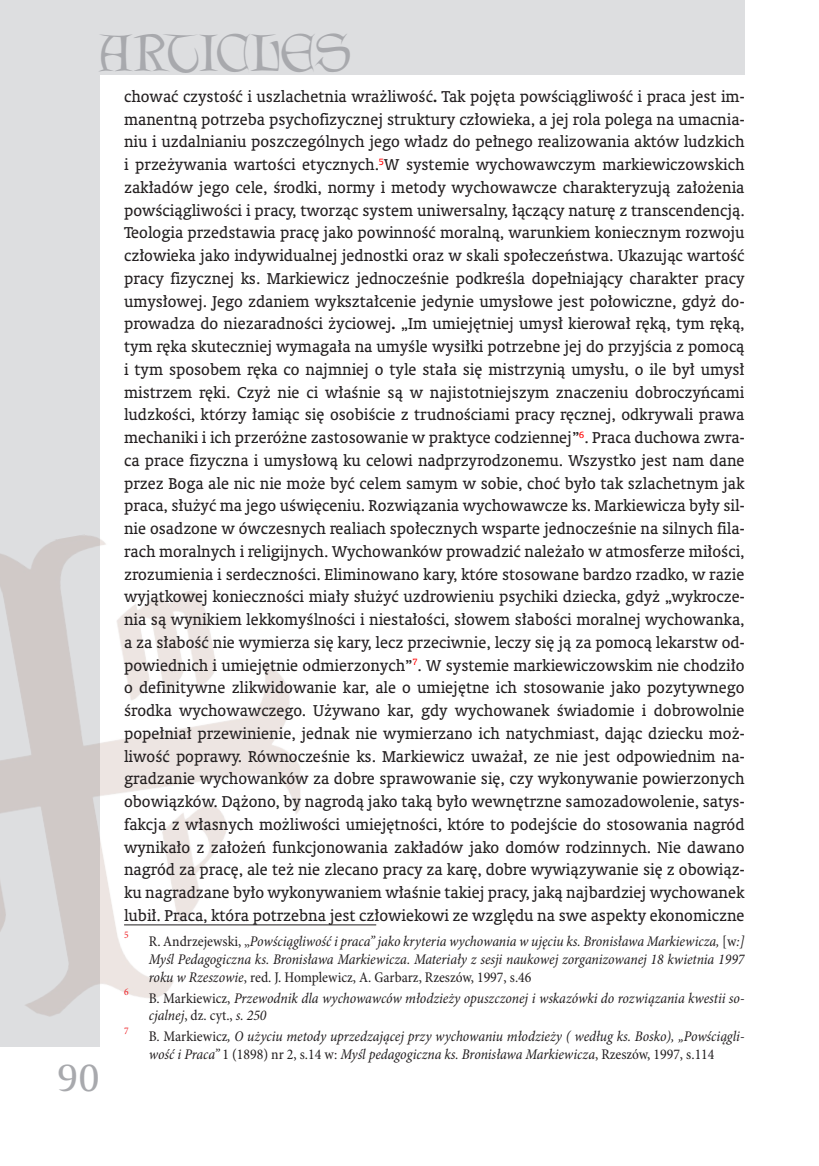
<style>
.page{position:relative;width:819px;height:1166px;background:#fff}
.page>*{position:absolute;margin:0;border:0;box-sizing:border-box;transform-origin:0 0}
.t1{font:46.55px "Lettergical PL";color:#a8a9ad}
.t2{font:36.75px "Amerigo PL";color:#a8a9ad}
.Normalny_wrd_7{font:15.75px/22.8px "Oranda PL";color:#231f20;text-align:justify}
.przypisy_PK{font:italic condensed 14.88px/17.8px "Minion Pro";letter-spacing:-.005em;color:#231f20}
.przypisy_PK-2{font:condensed 10.15px "Minion Pro";color:#ee1d23}
.s1{font-weight:700}
.s2{font-style:normal}
</style>
<div class="page">
<div style="left:0;top:0;width:99px;height:1047px;background:#dddee0"></div>
<div style="left:0;top:0;width:744px;height:74px;background:#dddee0"></div>
<img style="left:0;top:524px;width:300px;height:500px">
<hr style="left:124px;top:924px;width:252px;height:1px;background:#231f20">
<h1 class="t1" style="left:99px;top:25px;width:254px">ARTICLES</h1>
<h2 class="t2" style="left:58px;top:1053px;width:43px">90</h2>
<p class="Normalny_wrd_7" style="left:124px;top:85px;width:622px">chować czystość i uszlachetnia wrażliwość<span class="s1">.</span> Tak pojęta powściągliwość i praca jest im&shy;manentną potrzeba psychofizycznej struktury człowieka, a jej rola polega na umacnia&shy;niu i uzdalnianiu poszczególnych jego władz do pełnego realizowania aktów ludzkich i przeżywania wartości etycznych.<sup>5</sup>W systemie wychowawczym markiewiczowskich zakładów jego cele, środki, normy i metody wychowawcze charakteryzują założenia powściągliwości i pracy, tworząc system uniwersalny, łączący naturę z transcendencją.<br>Teologia przedstawia pracę jako powinność moralną, warunkiem koniecznym rozwoju człowieka jako indywidualnej jednostki oraz w skali społeczeństwa. Ukazując wartość pracy fizycznej ks. Markiewicz jednocześnie podkreśla dopełniający charakter pracy umysłowej. Jego zdaniem wykształcenie jedynie umysłowe jest połowiczne, gdyż do&shy;prowadza do niezaradności życiowej<span class="s1">.</span> „Im umiejętniej umysł kierował ręką, tym ręką, tym ręka skuteczniej wymagała na umyśle wysiłki potrzebne jej do przyjścia z pomocą i tym sposobem ręka co najmniej o tyle stała się mistrzynią umysłu, o ile był umysł mistrzem ręki. Czyż nie ci właśnie są w najistotniejszym znaczeniu dobroczyńcami ludzkości, którzy łamiąc się osobiście z trudnościami pracy ręcznej, odkrywali prawa mechaniki i ich przeróżne zastosowanie w praktyce codziennej”<sup>6</sup>. Praca duchowa zwra&shy;ca prace fizyczna i umysłową ku celowi nadprzyrodzonemu. Wszystko jest nam dane przez Boga ale nic nie może być celem samym w sobie, choć było tak szlachetnym jak praca, służyć ma jego uświęceniu. Rozwiązania wychowawcze ks. Markiewicza były sil&shy;nie osadzone w ówczesnych realiach społecznych wsparte jednocześnie na silnych fila&shy;rach moralnych i religijnych. Wychowanków prowadzić należało w atmosferze miłości, zrozumienia i serdeczności. Eliminowano kary, które stosowane bardzo rzadko, w razie wyjątkowej konieczności miały służyć uzdrowieniu psychiki dziecka, gdyż „wykrocze&shy;nia są wynikiem lekkomyślności i niestałości, słowem słabości moralnej wychowanka, a za słabość nie wymierza się kary, lecz przeciwnie, leczy się ją za pomocą lekarstw od&shy;powiednich i umiejętnie odmierzonych”<sup>7</sup>. W systemie markiewiczowskim nie chodziło o definitywne zlikwidowanie kar, ale o umiejętne ich stosowanie jako pozytywnego środka wychowawczego. Używano kar, gdy wychowanek świadomie i dobrowolnie popełniał przewinienie, jednak nie wymierzano ich natychmiast, dając dziecku moż&shy;liwość poprawy. Równocześnie ks. Markiewicz uważał, ze nie jest odpowiednim na&shy;gradzanie wychowanków za dobre sprawowanie się, czy wykonywanie powierzonych obowiązków. Dążono, by nagrodą jako taką było wewnętrzne samozadowolenie, satys&shy;fakcja z własnych możliwości umiejętności, które to podejście do stosowania nagród wynikało z założeń funkcjonowania zakładów jako domów rodzinnych. Nie dawano nagród za pracę, ale też nie zlecano pracy za karę, dobre wywiązywanie się z obowiąz&shy;ku nagradzane było wykonywaniem właśnie takiej pracy, jaką najbardziej wychowanek lubił. Praca, która potrzebna jest człowiekowi ze względu na swe aspekty ekonomiczne</p>
<p class="przypisy_PK-2" style="left:124px;top:928px;width:6px">5</p>
<p class="przypisy_PK" style="left:149px;top:932px;width:597px;text-align:justify"><span class="s2">R. Andrzejewski, „</span>Powściągliwość i praca” jako kryteria wychowania w ujęciu ks. Bronisława Markiewicza, <span class="s2">[w</span>:] Myśl Pedagogiczna ks. Bronisława Markiewicza. Materiały z sesji naukowej zorganizowanej 18 kwietnia 1997 roku w Rzeszowie<span class="s2">, red. J. Homplewicz, A. Garbarz, Rzeszów, 1997, s.46</span></p>
<p class="przypisy_PK-2" style="left:124px;top:985px;width:6px">6</p>
<p class="przypisy_PK" style="left:149px;top:989px;width:597px"><span class="s2">B. Markiewicz,</span> Przewodnik dla wychowawców młodzieży opuszczonej i wskazówki do rozwiązania kwestii so&shy;cjalnej<span class="s2">, dz. cyt.,</span> s. 250</p>
<p class="przypisy_PK-2" style="left:124px;top:1024px;width:6px">7</p>
<p class="przypisy_PK" style="left:149px;top:1028px;width:597px"><span class="s2">B. Markiewicz</span>, O użyciu metody uprzedzającej przy wychowaniu młodzieży ( według ks. Bosko), „Powściągli&shy;wość i Praca” <span class="s2">1 (1898) nr 2, s.14 w:</span> Myśl pedagogiczna ks. Bronisława Markiewicza<span class="s2">, Rzeszów, 1997, s.114</span></p>
</div>
